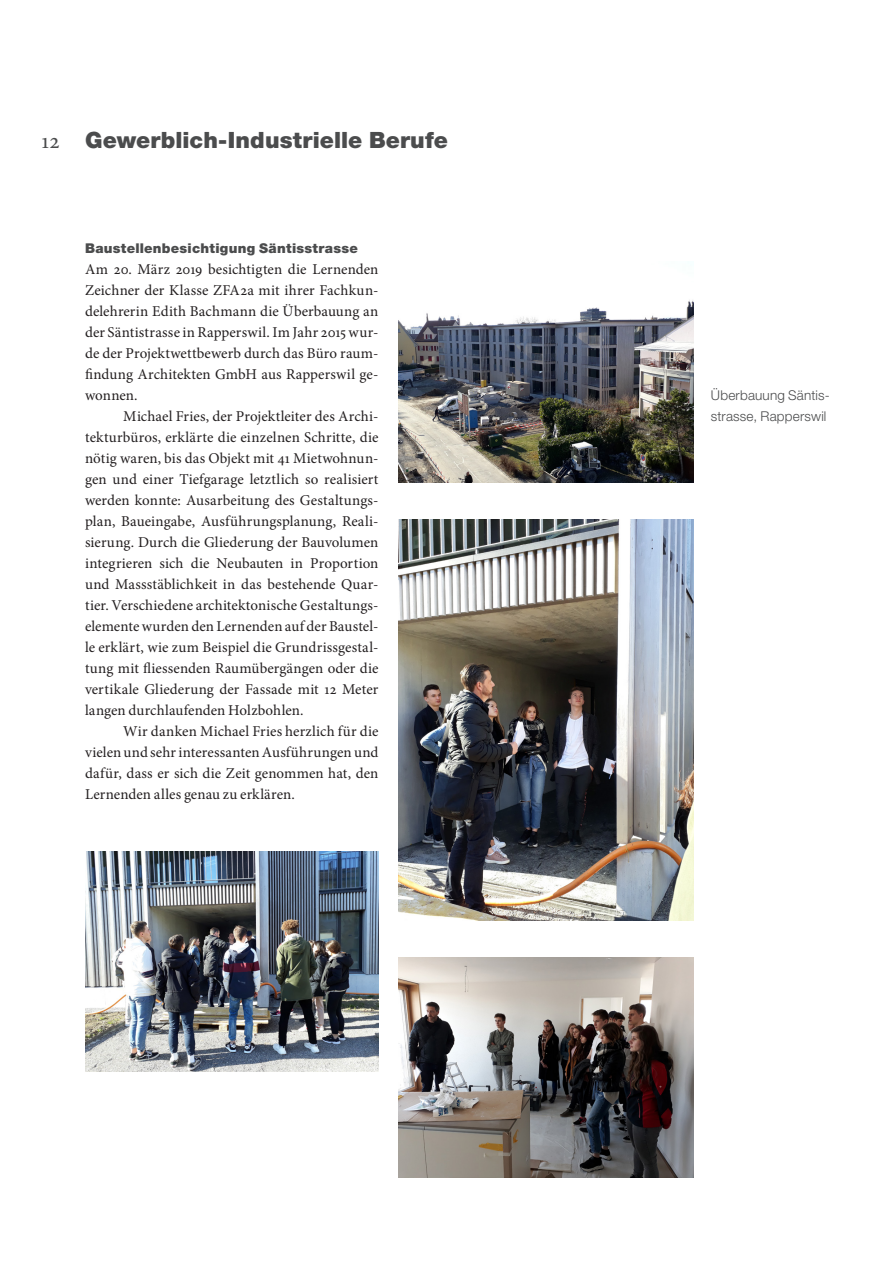
<style>
.page{position:relative;width:893px;height:1263px;background:#fff}
.page>*{position:absolute;margin:0;border:0;box-sizing:border-box;transform-origin:0 0}
.Titel_1{font:900 22.5px "Helvetica Neue LT Std";letter-spacing:.005em;color:#4b4c4d}
.t1{font:22.5px "Minion Pro";color:#4b4c4d}
.Lauftext2{font:15px/21px "Minion Pro";letter-spacing:.005em;color:#231f20;text-align:justify}
.Lauftext{font:15px/21px "Minion Pro";letter-spacing:.005em;color:#231f20;text-align:justify}
.Titel_2{font:900 13.5px "Helvetica Neue LT Std";letter-spacing:.02em;color:#4b4c4d}
.Legende{font:300 13.5px/21px "Helvetica Neue LT Std";letter-spacing:.015em;color:#4b4c4d}
</style>
<div class="page">
<img style="left:398px;top:520px;width:296px;height:400px">
<img style="left:398px;top:957px;width:296px;height:220px">
<img style="left:85px;top:851px;width:293px;height:220px">
<img style="left:398px;top:300px;width:296px;height:183px">
<h1 class="t1" style="left:42px;top:125px;width:19px">12</h1>
<p class="Titel_1" style="left:85px;top:126px;width:365px">Gewerblich-Industrielle Berufe</p>
<p class="Titel_2" style="left:85px;top:240px;width:274px">Baustellenbesichtigung Säntisstrasse</p>
<p class="Lauftext" style="left:85px;top:258px;width:295px">Am 20. März 2019 besichtigten die Lernenden Zeichner der Klasse ZFA2a mit ihrer Fachkun&shy;delehrerin Edith Bachmann die Überbauung an der Säntistrasse in Rapperswil. Im Jahr 2015 wur&shy;de der Projektwettbewerb durch das Büro raum&shy;findung Architekten GmbH aus Rapperswil ge&shy;wonnen.</p>
<p class="Lauftext2" style="left:85px;top:405px;width:295px;text-indent:38px">Michael Fries, der Projektleiter des Archi&shy;tekturbüros, erklärte die einzelnen Schritte, die nötig waren, bis das Objekt mit 41 Mietwohnun&shy;gen und einer Tiefgarage letztlich so realisiert werden konnte: Ausarbeitung des Gestaltungs&shy;plan, Baueingabe, Ausführungsplanung, Reali&shy;sierung. Durch die Gliederung der Bauvolumen integrieren sich die Neubauten in Proportion und Massstäblichkeit in das bestehende Quar&shy;tier. Verschiedene architektonische Gestaltungs&shy;elemente wurden den Lernenden auf der Baustel&shy;le erklärt, wie zum Beispiel die Grundrissgestal&shy;tung mit fliessenden Raumübergängen oder die vertikale Gliederung der Fassade mit 12 Meter langen durchlaufenden Holzbohlen.</p>
<p class="Lauftext2" style="left:85px;top:720px;width:295px;text-indent:38px">Wir danken Michael Fries herzlich für die vielen und sehr interessanten Ausführungen und dafür, dass er sich die Zeit genommen hat, den Lernenden alles genau zu erklären.</p>
<p class="Legende" style="left:711px;top:384px;width:120px">Überbauung Säntis&shy;strasse, Rapperswil</p>
</div>
